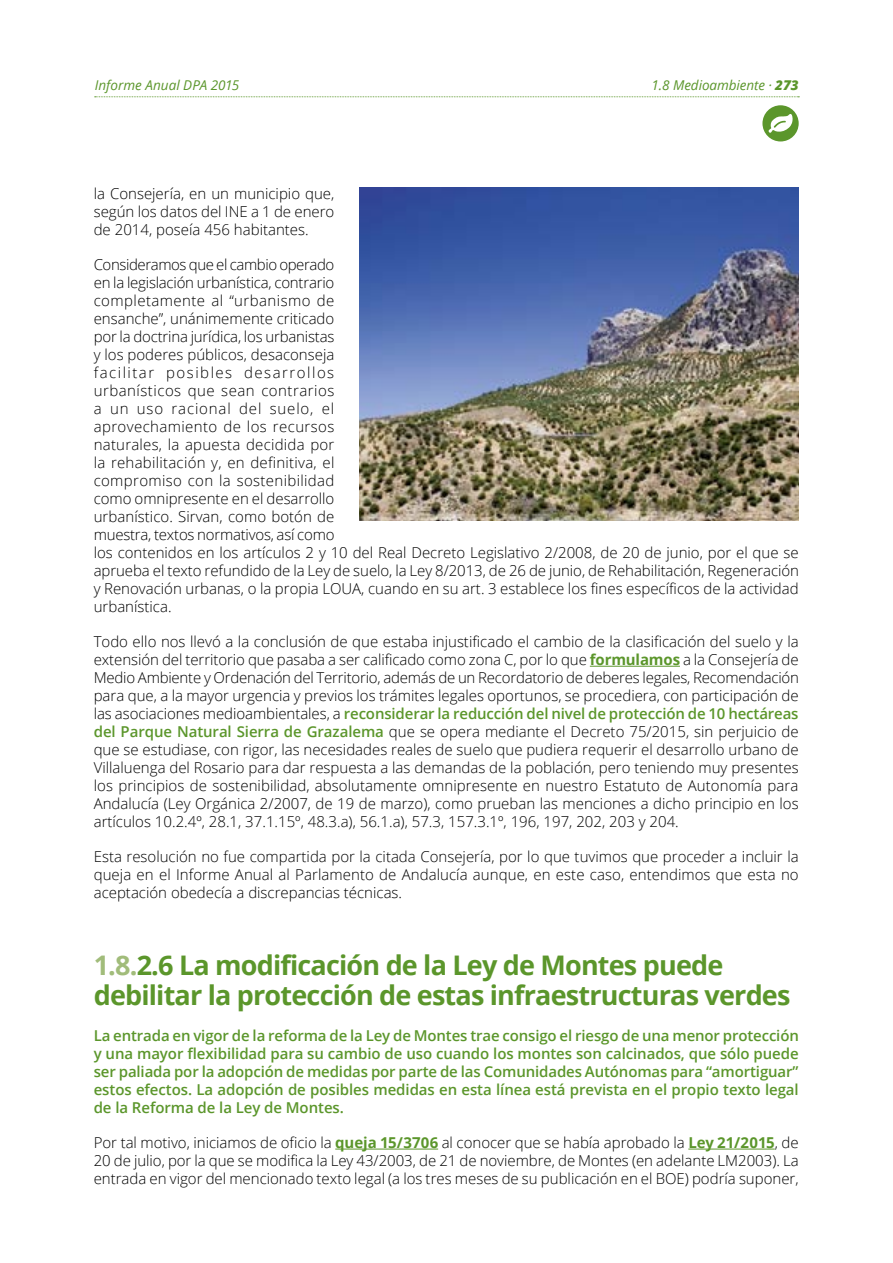
<style>
.page{position:relative;width:893px;height:1263px;background:#fff}
.page>*{position:absolute;margin:0;border:0;box-sizing:border-box;transform-origin:0 0}
.t1{font:700 27px/30px "Open Sans";letter-spacing:-.03em;color:#5b962b}
.t2{font:300 15px/18px "Open Sans";color:#000;text-align:justify}
.t3{font:600 15px/18px "Open Sans";letter-spacing:-.005em;color:#5b962b;text-align:justify}
.t4{font:italic 13.5px "Open Sans";letter-spacing:-.005em;color:#5b962b}
.s1{font-weight:800}
.s2{font-weight:700;color:#5b962b}
.s3{font-weight:600;color:#5b962b}
.s4{color:#a1bc7a}
</style>
<div class="page">
<div style="left:762px;top:105px;width:37px;height:36px;background:#5b962b;border-radius:50%"></div>
<svg style="left:769px;top:114px;width:24px;height:19px"></svg>
<svg style="left:95px;top:96px;width:704px;height:1px"></svg>
<hr style="left:590px;top:666px;width:90px;height:1px;background:#5b962b">
<hr style="left:335px;top:1149px;width:103px;height:1px;background:#5b962b">
<hr style="left:688px;top:1149px;width:87px;height:1px;background:#5b962b">
<img style="left:360px;top:188px;width:439px;height:333px">
<p class="t4" style="left:95px;top:76px;width:146px">Informe Anual DPA 2015</p>
<p class="t4" style="left:652px;top:76px;width:149px">1.8 Medioambiente · <span class="s1">273</span></p>
<p class="t2" style="left:94px;top:184px;width:242px">la Consejería, en un municipio que, según los datos del INE a 1 de enero de 2014, poseía 456 habitantes.</p>
<p class="t2" style="left:94px;top:255px;width:707px;text-align:left">Consideramos que el cambio operado<br>en la legislación urbanística, contrario<br>completamente al “urbanismo de<br>ensanche”, unánimemente criticado<br>por la doctrina jurídica, los urbanistas<br>y los poderes públicos, desaconseja<br>facilitar posibles desarrollos<br>urbanísticos que sean contrarios<br>a un uso racional del suelo, el<br>aprovechamiento de los recursos<br>naturales, la apuesta decidida por<br>la rehabilitación y, en definitiva, el<br>compromiso con la sostenibilidad<br>como omnipresente en el desarrollo<br>urbanístico. Sirvan, como botón de<br>muestra, textos normativos, así como<br>los contenidos en los artículos 2 y 10 del Real Decreto Legislativo 2/2008, de 20 de junio, por el que se aprueba el texto refundido de la Ley de suelo, la Ley 8/2013, de 26 de junio, de Rehabilitación, Regeneración y Renovación urbanas, o la propia LOUA, cuando en su art. 3 establece los fines específicos de la actividad urbanística.</p>
<p class="t2" style="left:94px;top:632px;width:707px">Todo ello nos llevó a la conclusión de que estaba injustificado el cambio de la clasificación del suelo y la extensión del territorio que pasaba a ser calificado como zona C, por lo que <span class="s2">formulamos</span> a la Consejería de Medio Ambiente y Ordenación del Territorio, además de un Recordatorio de deberes legales, Recomendación para que, a la mayor urgencia y previos los trámites legales oportunos, se procediera, con participación de las asociaciones medioambientales, a <span class="s3">reconsiderar la reducción del nivel de protección de 10 hectáreas del Parque Natural Sierra de Grazalema</span> que se opera mediante el Decreto 75/2015, sin perjuicio de que se estudiase, con rigor, las necesidades reales de suelo que pudiera requerir el desarrollo urbano de Villaluenga del Rosario para dar respuesta a las demandas de la población, pero teniendo muy presentes los principios de sostenibilidad, absolutamente omnipresente en nuestro Estatuto de Autonomía para Andalucía (Ley Orgánica 2/2007, de 19 de marzo), como prueban las menciones a dicho principio en los artículos 10.2.4º, 28.1, 37.1.15º, 48.3.a), 56.1.a), 57.3, 157.3.1º, 196, 197, 202, 203 y 204.</p>
<p class="t2" style="left:94px;top:847px;width:706px">Esta resolución no fue compartida por la citada Consejería, por lo que tuvimos que proceder a incluir la queja en el Informe Anual al Parlamento de Andalucía aunque, en este caso, entendimos que esta no aceptación obedecía a discrepancias técnicas.</p>
<h1 class="t1" style="left:94px;top:949px;width:698px"><span class="s4">1.8.</span>2.6 La modificación de la Ley de Montes puede debilitar la protección de estas infraestructuras verdes</h1>
<p class="t3" style="left:94px;top:1026px;width:707px">La entrada en vigor de la reforma de la Ley de Montes trae consigo el riesgo de una menor protección y una mayor flexibilidad para su cambio de uso cuando los montes son calcinados, que sólo puede ser paliada por la adopción de medidas por parte de las Comunidades Autónomas para “amortiguar” estos efectos. La adopción de posibles medidas en esta línea está prevista en el propio texto legal de la Reforma de la Ley de Montes.</p>
<p class="t2" style="left:94px;top:1133px;width:706px">Por tal motivo, iniciamos de oficio la <span class="s2">queja 15/3706</span> al conocer que se había aprobado la <span class="s2">Ley 21/2015</span>, de 20 de julio, por la que se modifica la Ley 43/2003, de 21 de noviembre, de Montes (en adelante LM2003). La entrada en vigor del mencionado texto legal (a los tres meses de su publicación en el BOE) podría suponer,</p>
</div>
